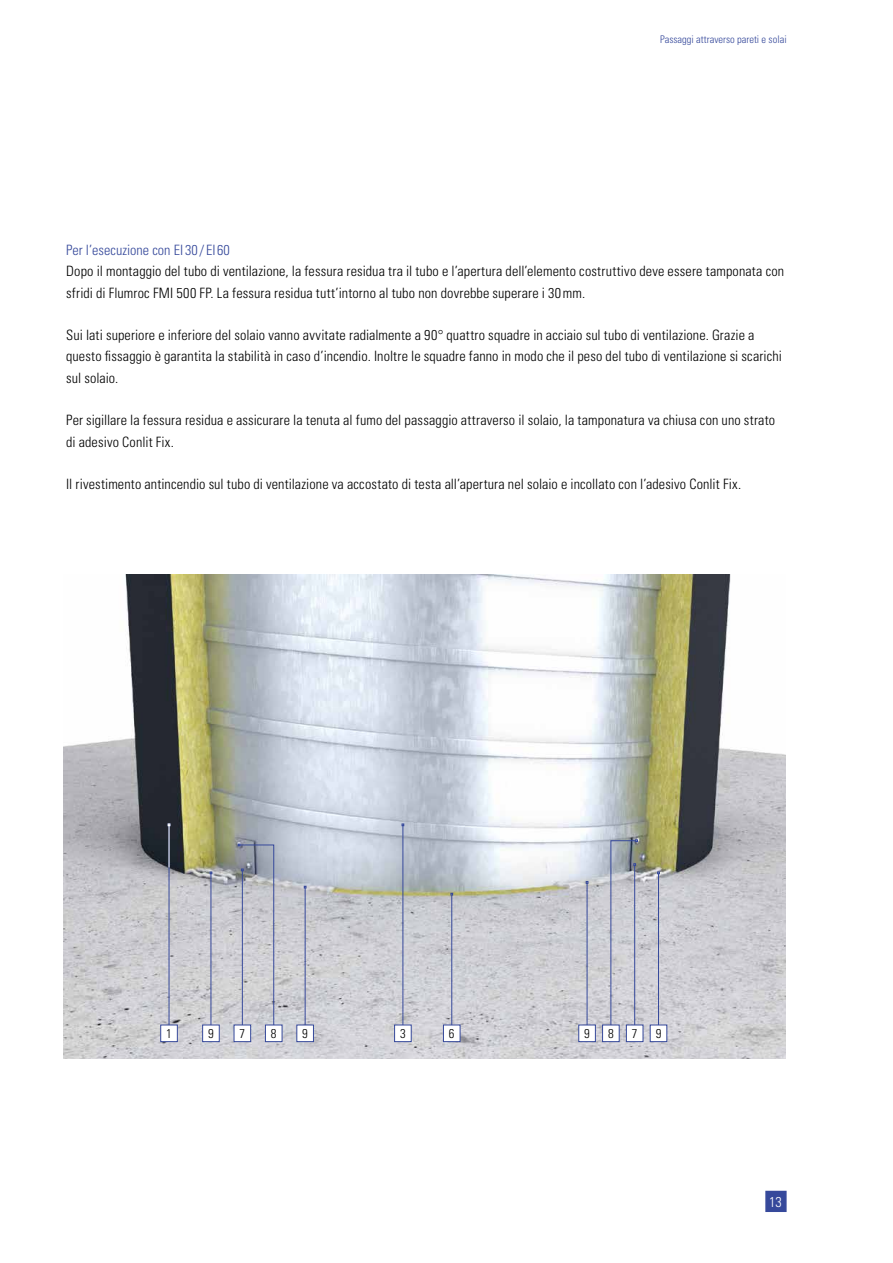
<style>
.page{position:relative;width:893px;height:1263px;background:#fff}
.page>*{position:absolute;margin:0;border:0;box-sizing:border-box;transform-origin:0 0}
.t1{font:300 condensed 14.25px/21.3px "Univers";letter-spacing:.01em;color:#000}
.t2{font:300 condensed 14.25px "Univers";color:#36499b}
.t3{font:300 condensed 14.25px "Univers";color:#fff}
.t4{font:300 condensed 12.75px "Univers";color:#000}
.t5{font:300 condensed 10.5px "Univers";color:#36499b}
</style>
<div class="page">
<img style="left:64px;top:575px;width:721px;height:483px">
<div style="left:202px;top:1025px;width:17px;height:17px;background:#fff;border:1px solid #36499b"></div>
<hr style="left:211px;top:874px;width:1px;height:151px;background:#36499b">
<div style="left:650px;top:1025px;width:17px;height:17px;background:#fff;border:1px solid #36499b"></div>
<hr style="left:658px;top:874px;width:1px;height:151px;background:#36499b">
<div style="left:160px;top:1025px;width:18px;height:17px;background:#fff;border:1px solid #36499b"></div>
<hr style="left:169px;top:826px;width:1px;height:199px;background:#36499b">
<div style="left:394px;top:1025px;width:17px;height:17px;background:#fff;border:1px solid #36499b"></div>
<hr style="left:403px;top:826px;width:1px;height:199px;background:#36499b">
<div style="left:443px;top:1025px;width:17px;height:17px;background:#fff;border:1px solid #36499b"></div>
<hr style="left:451px;top:895px;width:1px;height:130px;background:#36499b">
<div style="left:234px;top:1025px;width:17px;height:17px;background:#fff;border:1px solid #36499b"></div>
<div style="left:626px;top:1025px;width:17px;height:17px;background:#fff;border:1px solid #36499b"></div>
<div style="left:265px;top:1025px;width:17px;height:17px;background:#fff;border:1px solid #36499b"></div>
<svg style="left:238px;top:844px;width:36px;height:181px;background:#b9bbc5"></svg>
<div style="left:602px;top:1025px;width:17px;height:17px;background:#fff;border:1px solid #36499b"></div>
<svg style="left:610px;top:839px;width:28px;height:186px;background:#b8bbc6"></svg>
<div style="left:297px;top:1025px;width:17px;height:17px;background:#fff;border:1px solid #36499b"></div>
<hr style="left:305px;top:888px;width:1px;height:137px;background:#36499b">
<div style="left:578px;top:1025px;width:18px;height:17px;background:#fff;border:1px solid #36499b"></div>
<hr style="left:587px;top:883px;width:1px;height:142px;background:#36499b">
<hr style="left:169px;top:826px;width:1px;height:41px;background:#fff">
<div style="left:765px;top:1191px;width:22px;height:21px;background:#36499b;border:2px solid #36499b"></div>
<p class="t5" style="left:660px;top:33px;width:128px">Passaggi attraverso pareti e solai</p>
<p class="t2" style="left:66px;top:242px;width:165px">Per l’esecuzione con EI 30 / EI 60</p>
<p class="t1" style="left:66px;top:261px;width:720px">Dopo il montaggio del tubo di ventilazione, la fessura residua tra il tubo e l’apertura dell’elemento costruttivo deve essere tamponata con sfridi di Flumroc FMI 500 FP. La fessura residua tutt’intorno al tubo non dovrebbe superare i 30mm.</p>
<p class="t1" style="left:66px;top:325px;width:717px">Sui lati superiore e inferiore del solaio vanno avvitate radialmente a 90° quattro squadre in acciaio sul tubo di ventilazione. Grazie a questo fissaggio è garantita la stabilità in caso d’incendio. Inoltre le squadre fanno in modo che il peso del tubo di ventilazione si scarichi sul solaio.</p>
<p class="t1" style="left:66px;top:410px;width:710px">Per sigillare la fessura residua e assicurare la tenuta al fumo del passaggio attraverso il solaio, la tamponatura va chiusa con uno strato di adesivo Conlit Fix.</p>
<p class="t1" style="left:66px;top:473px;width:676px">Il rivestimento antincendio sul tubo di ventilazione va accostato di testa all’apertura nel solaio e incollato con l’adesivo Conlit Fix.</p>
<p class="t4" style="left:166px;top:1026px;width:7px">1</p>
<p class="t4" style="left:208px;top:1026px;width:7px">9</p>
<p class="t4" style="left:239px;top:1026px;width:7px">7</p>
<p class="t4" style="left:271px;top:1026px;width:7px">8</p>
<p class="t4" style="left:302px;top:1026px;width:7px">9</p>
<p class="t4" style="left:400px;top:1026px;width:7px">3</p>
<p class="t4" style="left:449px;top:1026px;width:7px">6</p>
<p class="t4" style="left:584px;top:1026px;width:7px">9</p>
<p class="t4" style="left:608px;top:1026px;width:7px">8</p>
<p class="t4" style="left:632px;top:1026px;width:7px">7</p>
<p class="t4" style="left:656px;top:1026px;width:7px">9</p>
<p class="t3" style="left:769px;top:1193px;width:14px">13</p>
</div>
